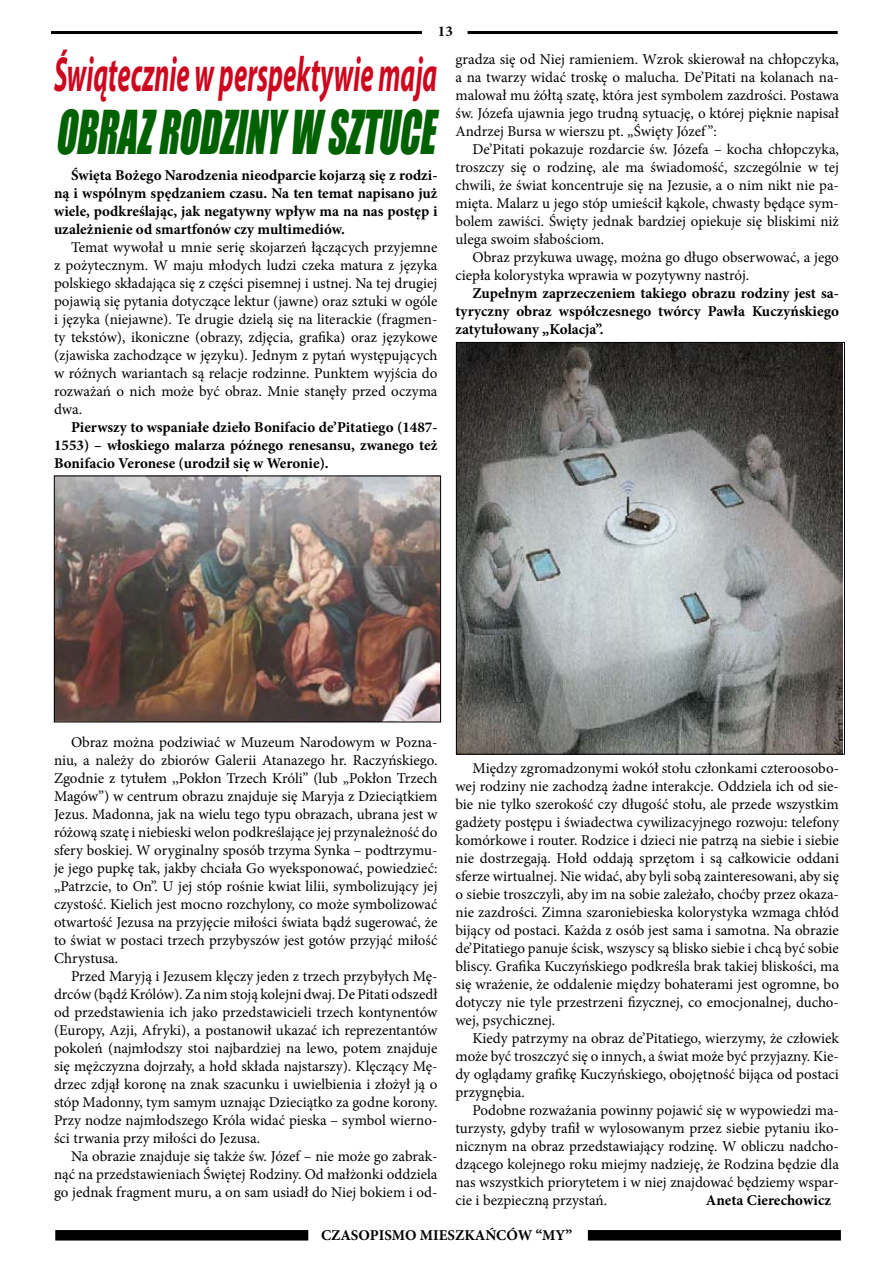
<style>
.page{position:relative;width:893px;height:1263px;background:#fff}
.page>*{position:absolute;margin:0;border:0;box-sizing:border-box;transform-origin:0 0}
.t1{font:55.5px "Impact";color:#006100;scale:.67 1}
.t2{font:italic 700 49.5px "Myriad Pro";color:#cd071e;scale:.54 1}
.t3{font:15px/18px "Minion Pro";color:#000;text-align:justify}
.t4{font:700 15px/18px "Minion Pro";color:#000;text-align:justify}
</style>
<div class="page">
<hr style="left:51px;top:31px;width:371px;height:3px;background:#000">
<hr style="left:467px;top:31px;width:371px;height:3px;background:#000">
<div style="left:55px;top:1230px;width:253px;height:10px;background:#000"></div>
<div style="left:588px;top:1230px;width:253px;height:10px;background:#000"></div>
<img style="left:56px;top:478px;width:383px;height:242px">
<div style="left:54px;top:476px;width:387px;height:246px;border:1px solid #000"></div>
<img style="left:458px;top:344px;width:384px;height:408px">
<p class="t4" style="left:438px;top:22px;width:16px">13</p>
<h2 class="t2" style="left:54px;top:42px;width:711px">Świątecznie w perspektywie maja</h2>
<h1 class="t1" style="left:55px;top:89px;width:585px">OBRAZRODZINYW SZTUCE</h1>
<p class="t4" style="left:54px;top:166px;width:385px;text-indent:17px">Święta Bożego Narodzenia nieodparcie kojarzą się z rodzi&shy;ną i wspólnym spędzaniem czasu. Na ten temat napisano już wiele, podkreślając, jak negatywny wpływ ma na nas postęp i uzależnienie od smartfonów czy multimediów.</p>
<p class="t3" style="left:54px;top:238px;width:385px;text-indent:17px">Temat wywołał u mnie serię skojarzeń łączących przyjemne z pożytecznym. W maju młodych ludzi czeka matura z języka polskiego składająca się z części pisemnej i ustnej. Na tej drugiej pojawią się pytania dotyczące lektur (jawne) oraz sztuki w ogóle i języka (niejawne). Te drugie dzielą się na literackie (fragmen&shy;ty tekstów), ikoniczne (obrazy, zdjęcia, grafika) oraz językowe (zjawiska zachodzące w języku). Jednym z pytań występujących w różnych wariantach są relacje rodzinne. Punktem wyjścia do rozważań o nich może być obraz. Mnie stanęły przed oczyma dwa.</p>
<p class="t4" style="left:54px;top:418px;width:385px;text-indent:17px">Pierwszy to wspaniałe dzieło Bonifacio de’Pitatiego (1487- 1553) – włoskiego malarza późnego renesansu, zwanego też Bonifacio Veronese (urodził się w Weronie).</p>
<p class="t3" style="left:455px;top:50px;width:385px">gradza się od Niej ramieniem. Wzrok skierował na chłopczyka, a na twarzy widać troskę o malucha. De’Pitati na kolanach na&shy;malował mu żółtą szatę, która jest symbolem zazdrości. Postawa św. Józefa ujawnia jego trudną sytuację, o której pięknie napisał Andrzej Bursa w wierszu pt. „Święty Józef ”:</p>
<p class="t3" style="left:455px;top:140px;width:385px;text-indent:17px">De’Pitati pokazuje rozdarcie św. Józefa – kocha chłopczyka, troszczy się o rodzinę, ale ma świadomość, szczególnie w tej chwili, że świat koncentruje się na Jezusie, a o nim nikt nie pa&shy;mięta. Malarz u jego stóp umieścił kąkole, chwasty będące sym&shy;bolem zawiści. Święty jednak bardziej opiekuje się bliskimi niż ulega swoim słabościom.</p>
<p class="t3" style="left:455px;top:248px;width:385px;text-indent:17px">Obraz przykuwa uwagę, można go długo obserwować, a jego ciepła kolorystyka wprawia w pozytywny nastrój.</p>
<p class="t4" style="left:455px;top:284px;width:385px;text-indent:17px">Zupełnym zaprzeczeniem takiego obrazu rodziny jest sa&shy;tyryczny obraz współczesnego twórcy Pawła Kuczyńskiego zatytułowany „Kolacja”.</p>
<p class="t3" style="left:54px;top:733px;width:385px;text-indent:17px">Obraz można podziwiać w Muzeum Narodowym w Pozna&shy;niu, a należy do zbiorów Galerii Atanazego hr. Raczyńskiego.<br>Zgodnie z tytułem ,,Pokłon Trzech Króli” (lub „Pokłon Trzech Magów”) w centrum obrazu znajduje się Maryja z Dzieciątkiem Jezus. Madonna, jak na wielu tego typu obrazach, ubrana jest w różową szatę i niebieski welon podkreślające jej przynależność do sfery boskiej. W oryginalny sposób trzyma Synka – podtrzymu&shy;je jego pupkę tak, jakby chciała Go wyeksponować, powiedzieć: „Patrzcie, to On”. U jej stóp rośnie kwiat lilii, symbolizujący jej czystość. Kielich jest mocno rozchylony, co może symbolizować otwartość Jezusa na przyjęcie miłości świata bądź sugerować, że to świat w postaci trzech przybyszów jest gotów przyjąć miłość Chrystusa.</p>
<p class="t3" style="left:54px;top:967px;width:385px;text-indent:17px">Przed Maryją i Jezusem klęczy jeden z trzech przybyłych Mę&shy;drców (bądź Królów). Za nim stoją kolejni dwaj. De Pitati odszedł od przedstawienia ich jako przedstawicieli trzech kontynentów (Europy, Azji, Afryki), a postanowił ukazać ich reprezentantów pokoleń (najmłodszy stoi najbardziej na lewo, potem znajduje się mężczyzna dojrzały, a hołd składa najstarszy). Klęczący Mę&shy;drzec zdjął koronę na znak szacunku i uwielbienia i złożył ją o stóp Madonny, tym samym uznając Dzieciątko za godne korony.<br>Przy nodze najmłodszego Króla widać pieska – symbol wierno&shy;ści trwania przy miłości do Jezusa.</p>
<p class="t3" style="left:54px;top:1147px;width:385px;text-indent:17px">Na obrazie znajduje się także św. Józef – nie może go zabrak&shy;nąć na przedstawieniach Świętej Rodziny. Od małżonki oddziela go jednak fragment muru, a on sam usiadł do Niej bokiem i od-</p>
<p class="t3" style="left:455px;top:760px;width:385px;text-indent:17px">Między zgromadzonymi wokół stołu członkami czteroosobo&shy;wej rodziny nie zachodzą żadne interakcje. Oddziela ich od sie&shy;bie nie tylko szerokość czy długość stołu, ale przede wszystkim gadżety postępu i świadectwa cywilizacyjnego rozwoju: telefony komórkowe i router. Rodzice i dzieci nie patrzą na siebie i siebie nie dostrzegają. Hołd oddają sprzętom i są całkowicie oddani sferze wirtualnej. Nie widać, aby byli sobą zainteresowani, aby się o siebie troszczyli, aby im na sobie zależało, choćby przez okaza&shy;nie zazdrości. Zimna szaroniebieska kolorystyka wzmaga chłód bijący od postaci. Każda z osób jest sama i samotna. Na obrazie de’Pitatiego panuje ścisk, wszyscy są blisko siebie i chcą być sobie bliscy. Grafika Kuczyńskiego podkreśla brak takiej bliskości, ma się wrażenie, że oddalenie między bohaterami jest ogromne, bo dotyczy nie tyle przestrzeni fizycznej, co emocjonalnej, ducho&shy;wej, psychicznej.</p>
<p class="t3" style="left:455px;top:1030px;width:385px;text-indent:17px">Kiedy patrzymy na obraz de’Pitatiego, wierzymy, że człowiek może być troszczyć się o innych, a świat może być przyjazny. Kie&shy;dy oglądamy grafikę Kuczyńskiego, obojętność bijąca od postaci przygnębia.</p>
<p class="t3" style="left:455px;top:1102px;width:385px;text-indent:17px">Podobne rozważania powinny pojawić się w wypowiedzi ma&shy;turzysty, gdyby trafił w wylosowanym przez siebie pytaniu iko&shy;nicznym na obraz przedstawiający rodzinę. W obliczu nadcho&shy;dzącego kolejnego roku miejmy nadzieję, że Rodzina będzie dla nas wszystkich priorytetem i w niej znajdować będziemy wspar&shy;cie i bezpieczną przystań.</p>
<p class="t4" style="left:706px;top:1191px;width:127px">Aneta Cierechowicz</p>
<p class="t4" style="left:321px;top:1226px;width:252px">CZASOPISMO MIESZKAŃCÓW “MY”</p>
</div>
